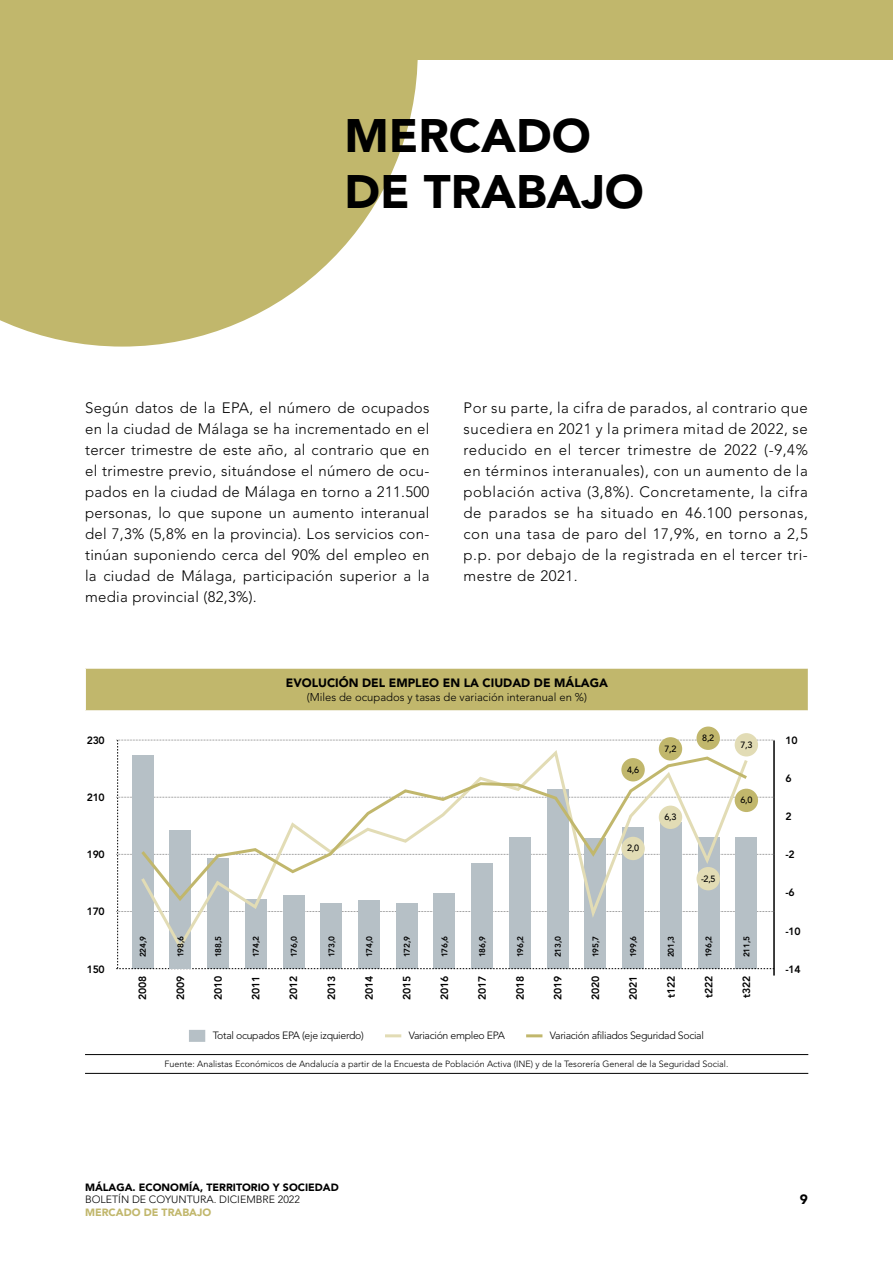
<style>
.page{position:relative;width:893px;height:1263px;background:#fff}
.page>*{position:absolute;margin:0;border:0;box-sizing:border-box;transform-origin:0 0}
.t1{font:900 46.65px/55.9px "Avenir LT Std";color:#000}
.t2{font:300 15px/21px "Avenir LT Std";letter-spacing:.02em;color:#000;text-align:justify}
.t3{font:900 13.5px "Avenir LT Std";color:#000}
.t4{font:900 12px "Avenir LT Std";color:#000}
.t5{font:300 11.25px "Avenir LT Std";color:#000}
.t6{font:800 10.5px "Avenir LT Std";letter-spacing:-.03em;color:#000}
.t7{font:300 10.5px "Avenir LT Std";letter-spacing:-.03em;color:#000}
.t8{font:900 10.5px "Avenir LT Std";color:#000}
.t9{font:300 10.5px "Avenir LT Std";color:#000}
.t10{font:900 10.5px "Avenir LT Std";color:#c1b76c}
.t11{font:300 9px "Avenir LT Std";color:#000}
.t12{font:500 9px "Avenir LT Std";color:#000}
.t13{font:800 8.25px "Avenir LT Std";letter-spacing:-.03em;color:#000}
</style>
<div class="page">
<div style="left:0;top:0;width:893px;height:59px;background:#c1b76c"></div>
<svg style="left:0;top:59px;width:418px;height:288px;fill:#c1b76c"></svg>
<div style="left:85px;top:668px;width:723px;height:43px;background:#c1b76c"></div>
<hr style="left:85px;top:668px;width:724px;height:1px;background:#fff">
<hr style="left:85px;top:669px;width:1px;height:41px;background:#fff">
<hr style="left:85px;top:710px;width:724px;height:1px;background:#fff">
<hr style="left:85px;top:1054px;width:723px;height:1px;background:#000">
<hr style="left:85px;top:1073px;width:723px;height:1px;background:#000">
<div style="left:189px;top:1030px;width:16px;height:12px;background:#b6c0c6"></div>
<hr style="left:385px;top:1034px;width:16px;height:3px;background:#e2dcb5">
<hr style="left:526px;top:1034px;width:16px;height:3px;background:#c1b76c">
<hr style="left:773px;top:740px;width:2px;height:235px;background:#000">
<svg style="left:116px;top:740px;width:658px;height:229px"></svg>
<div style="left:735px;top:733px;width:23px;height:23px;background:#e2dcb5;border-radius:50%"></div>
<div style="left:659px;top:737px;width:23px;height:23px;background:#c1b76c;border-radius:50%"></div>
<div style="left:696px;top:726px;width:24px;height:24px;background:#c1b76c;border-radius:50%"></div>
<div style="left:735px;top:789px;width:23px;height:23px;background:#c1b76c;border-radius:50%"></div>
<div style="left:169px;top:830px;width:22px;height:139px;background:#b6c0c6"></div>
<svg style="left:138px;top:747px;width:612px;height:205px"></svg>
<svg style="left:138px;top:755px;width:612px;height:148px"></svg>
<h1 class="t1" style="left:344px;top:108px;width:301px">MERCADO<br>DE TRABAJO</h1>
<p class="t2" style="left:85px;top:398px;width:346px">Según datos de la EPA, el número de ocupados en la ciudad de Málaga se ha incrementado en el tercer trimestre de este año, al contrario que en el trimestre previo, situándose el número de ocu&shy;pados en la ciudad de Málaga en torno a 211.500 personas, lo que supone un aumento interanual del 7,3% (5,8% en la provincia). Los servicios con&shy;tinúan suponiendo cerca del 90% del empleo en la ciudad de Málaga, participación superior a la media provincial (82,3%).</p>
<p class="t2" style="left:463px;top:398px;width:346px">Por su parte, la cifra de parados, al contrario que sucediera en 2021 y la primera mitad de 2022, se reducido en el tercer trimestre de 2022 (-9,4% en términos interanuales), con un aumento de la población activa (3,8%). Concretamente, la cifra de parados se ha situado en 46.100 personas, con una tasa de paro del 17,9%, en torno a 2,5 p.p. por debajo de la registrada en el tercer tri&shy;mestre de 2021.</p>
<p class="t6" style="left:87px;top:734px;width:20px">230</p>
<p class="t6" style="left:87px;top:791px;width:20px">210</p>
<p class="t6" style="left:87px;top:848px;width:20px">190</p>
<p class="t6" style="left:87px;top:905px;width:20px">170</p>
<p class="t6" style="left:87px;top:963px;width:20px">150</p>
<p class="t4" style="left:286px;top:676px;width:324px">EVOLUCIÓN DEL EMPLEO EN LA CIUDAD DE MÁLAGA</p>
<p class="t5" style="left:307px;top:690px;width:282px">(Miles de ocupados y tasas de variación interanual en %)</p>
<p class="t12" style="left:627px;top:764px;width:14px">4,6</p>
<p class="t12" style="left:627px;top:843px;width:14px">2,0</p>
<p class="t12" style="left:665px;top:743px;width:14px">7,2</p>
<p class="t12" style="left:665px;top:812px;width:14px">6,3</p>
<p class="t12" style="left:702px;top:733px;width:14px">8,2</p>
<p class="t12" style="left:701px;top:873px;width:16px">-2,5</p>
<p class="t12" style="left:740px;top:739px;width:14px">7,3</p>
<p class="t12" style="left:740px;top:795px;width:14px">6,0</p>
<p class="t13" style="left:138px;top:957px;width:22px;rotate:-90deg">224,9</p>
<p class="t13" style="left:213px;top:957px;width:22px;rotate:-90deg">188,5</p>
<p class="t13" style="left:251px;top:957px;width:22px;rotate:-90deg">174,2</p>
<p class="t13" style="left:289px;top:957px;width:22px;rotate:-90deg">176,0</p>
<p class="t13" style="left:327px;top:957px;width:22px;rotate:-90deg">173,0</p>
<p class="t13" style="left:364px;top:957px;width:22px;rotate:-90deg">174,0</p>
<p class="t13" style="left:402px;top:957px;width:22px;rotate:-90deg">172,9</p>
<p class="t13" style="left:440px;top:957px;width:22px;rotate:-90deg">176,6</p>
<p class="t13" style="left:478px;top:957px;width:22px;rotate:-90deg">186,9</p>
<p class="t13" style="left:515px;top:957px;width:22px;rotate:-90deg">196,2</p>
<p class="t13" style="left:553px;top:957px;width:22px;rotate:-90deg">213,0</p>
<p class="t13" style="left:591px;top:957px;width:22px;rotate:-90deg">195,7</p>
<p class="t13" style="left:628px;top:957px;width:22px;rotate:-90deg">199,6</p>
<p class="t13" style="left:666px;top:957px;width:22px;rotate:-90deg">201,3</p>
<p class="t13" style="left:704px;top:957px;width:22px;rotate:-90deg">196,2</p>
<p class="t13" style="left:742px;top:957px;width:22px;rotate:-90deg">211,5</p>
<p class="t13" style="left:176px;top:957px;width:22px;rotate:-90deg">198,6</p>
<p class="t6" style="left:136px;top:1000px;width:25px;rotate:-90deg">2008</p>
<p class="t6" style="left:174px;top:1000px;width:25px;rotate:-90deg">2009</p>
<p class="t6" style="left:212px;top:1000px;width:25px;rotate:-90deg">2010</p>
<p class="t6" style="left:250px;top:1000px;width:25px;rotate:-90deg">2011</p>
<p class="t6" style="left:287px;top:1000px;width:25px;rotate:-90deg">2012</p>
<p class="t6" style="left:325px;top:1000px;width:25px;rotate:-90deg">2013</p>
<p class="t6" style="left:363px;top:1000px;width:25px;rotate:-90deg">2014</p>
<p class="t6" style="left:401px;top:1000px;width:25px;rotate:-90deg">2015</p>
<p class="t6" style="left:438px;top:1000px;width:25px;rotate:-90deg">2016</p>
<p class="t6" style="left:476px;top:1000px;width:25px;rotate:-90deg">2017</p>
<p class="t6" style="left:514px;top:1000px;width:25px;rotate:-90deg">2018</p>
<p class="t6" style="left:552px;top:1000px;width:25px;rotate:-90deg">2019</p>
<p class="t6" style="left:589px;top:1000px;width:25px;rotate:-90deg">2020</p>
<p class="t6" style="left:627px;top:1000px;width:25px;rotate:-90deg">2021</p>
<p class="t6" style="left:665px;top:998px;width:23px;rotate:-90deg">t122</p>
<p class="t6" style="left:702px;top:998px;width:23px;rotate:-90deg">t222</p>
<p class="t6" style="left:740px;top:998px;width:23px;rotate:-90deg">t322</p>
<p class="t7" style="left:213px;top:1029px;width:153px">Total ocupados EPA (eje izquierdo)</p>
<p class="t7" style="left:409px;top:1029px;width:98px">Variación empleo EPA</p>
<p class="t7" style="left:550px;top:1029px;width:156px">Variación afiliados Seguridad Social</p>
<p class="t11" style="left:165px;top:1059px;width:565px">Fuente: Analistas Económicos de Andalucía a partir de la Encuesta de Población Activa (INE) y de la Tesorería General de la Seguridad Social.</p>
<p class="t6" style="left:786px;top:734px;width:14px">10</p>
<p class="t6" style="left:786px;top:772px;width:8px">6</p>
<p class="t6" style="left:786px;top:810px;width:8px">2</p>
<p class="t6" style="left:786px;top:848px;width:11px">-2</p>
<p class="t6" style="left:786px;top:886px;width:11px">-6</p>
<p class="t6" style="left:786px;top:925px;width:17px">-10</p>
<p class="t6" style="left:786px;top:963px;width:17px">-14</p>
<p class="t8" style="left:85px;top:1180px;width:255px">MÁLAGA. ECONOMÍA, TERRITORIO Y SOCIEDAD</p>
<p class="t9" style="left:85px;top:1193px;width:216px">BOLETÍN DE COYUNTURA. DICIEMBRE 2022</p>
<p class="t10" style="left:85px;top:1206px;width:128px">MERCADO DE TRABAJO</p>
<p class="t3" style="left:800px;top:1191px;width:10px">9</p>
</div>
